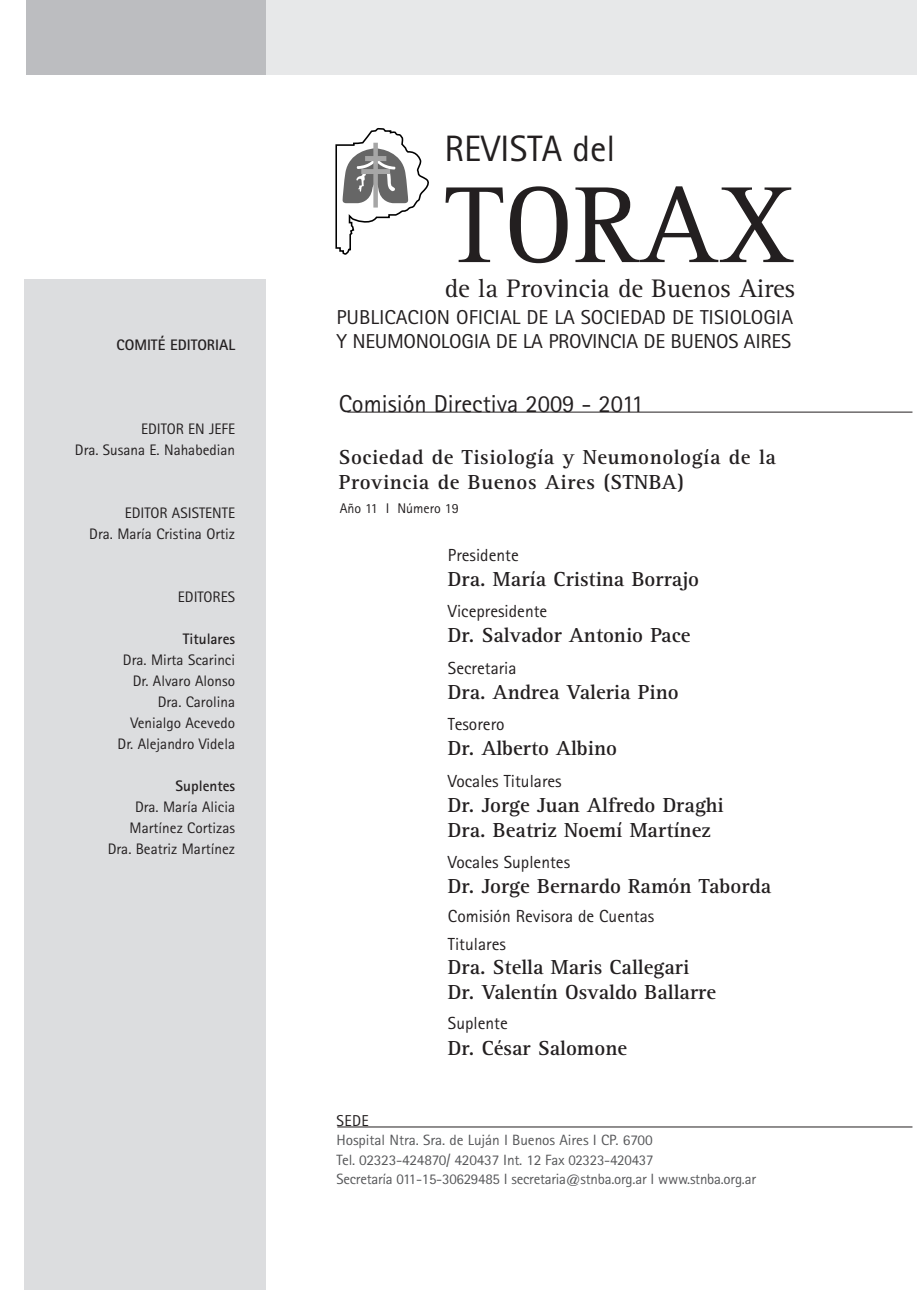
<style>
.page{position:relative;width:917px;height:1290px;background:#fff}
.page>*{position:absolute;margin:0;border:0;box-sizing:border-box;transform-origin:0 0}
.t1{font:112px "AT Rotis Serif";color:#231f20}
.t2{font:36.75px "Rotis Sans Serif";color:#231f20}
.t3{font:26.25px "AT Rotis Serif";letter-spacing:-.005em;color:#231f20}
.t4{font:24.5px "Rotis Sans Serif";color:#231f20}
.t5{font:700 21px/25.2px "Rotis Serif";color:#231f20}
.t6{font:700 21px/25.2px "Rotis Serif";letter-spacing:.03em;color:#231f20}
.t7{font:20.12px/24.2px "Rotis Sans Serif";color:#231f20;scale:1.05 1}
.t8{font:17.5px/28.2px "Rotis Sans Serif";color:#231f20}
.t9{font:15.75px "Rotis Sans Serif";color:#231f20}
.t10{font:15.22px/21px "Rotis Sans Serif";color:#231f20;text-align:right}
.t11{font:700 15.22px "Rotis Sans Serif";color:#231f20}
.t12{font:14.88px/19.2px "Rotis Sans Serif";letter-spacing:-.015em;color:#57585a}
.t13{font:14px "Rotis Sans Serif";color:#231f20}
</style>
<div class="page">
<div style="left:24px;top:279px;width:242px;height:1011px;background:#dcdddf"></div>
<div style="left:27px;top:0;width:890px;height:74px;background:#e7e8e9"></div>
<div style="left:27px;top:0;width:239px;height:74px;background:#bcbdc0"></div>
<svg style="left:335px;top:128px;width:94px;height:127px"></svg>
<hr style="left:337px;top:1126px;width:575px;height:1px;background:#231f20">
<hr style="left:347px;top:412px;width:565px;height:1px;background:#231f20">
<p class="t11" style="left:117px;top:339px;width:120px">COMITÉ EDITORIAL</p>
<p class="t10" style="left:75px;top:419px;width:162px">EDITOR EN JEFE<br>Dra. Susana E. Nahabedian</p>
<p class="t10" style="left:89px;top:503px;width:147px">EDITOR ASISTENTE<br>Dra. María Cristina Ortiz</p>
<p class="t10" style="left:178px;top:587px;width:59px">EDITORES</p>
<p class="t11" style="left:183px;top:633px;width:54px">Titulares</p>
<p class="t10" style="left:118px;top:650px;width:119px">Dra. Mirta Scarinci<br>Dr. Alvaro Alonso<br>Dra. Carolina<br>Venialgo Acevedo<br>Dr. Alejandro Videla</p>
<p class="t11" style="left:176px;top:780px;width:61px">Suplentes</p>
<p class="t10" style="left:108px;top:797px;width:129px">Dra. María Alicia<br>Martínez Cortizas<br>Dra. Beatriz Martínez</p>
<h2 class="t2" style="left:444px;top:136px;width:172px">REVISTA del</h2>
<h1 class="t1" style="left:445px;top:187px;width:352px">TORAX</h1>
<p class="t3" style="left:445px;top:280px;width:352px">de la Provincia de Buenos Aires</p>
<p class="t7" style="left:336px;top:307px;width:436px">PUBLICACION OFICIAL DE LA SOCIEDAD DE TISIOLOGIA<br>Y NEUMONOLOGIA DE LA PROVINCIA DE BUENOS AIRES</p>
<p class="t4" style="left:339px;top:395px;width:307px">Comisión Directiva 2009 - 2011</p>
<p class="t6" style="left:339px;top:447px;width:439px">Sociedad de Tisiología y Neumonología de la<br>Provincia de Buenos Aires (STNBA)</p>
<p class="t13" style="left:340px;top:503px;width:121px">Año 11 I Número 19</p>
<p class="t8" style="left:448px;top:542px;width:72px">Presidente</p>
<p class="t5" style="left:448px;top:568px;width:253px">Dra. María Cristina Borrajo</p>
<p class="t8" style="left:448px;top:599px;width:101px">Vicepresidente</p>
<p class="t5" style="left:448px;top:625px;width:244px">Dr. Salvador Antonio Pace</p>
<p class="t8" style="left:448px;top:655px;width:70px">Secretaria</p>
<p class="t5" style="left:448px;top:681px;width:232px">Dra. Andrea Valeria Pino</p>
<p class="t8" style="left:448px;top:712px;width:58px">Tesorero</p>
<p class="t5" style="left:448px;top:738px;width:171px">Dr. Alberto Albino</p>
<p class="t8" style="left:448px;top:768px;width:115px">Vocales Titulares</p>
<p class="t5" style="left:448px;top:794px;width:277px">Dr. Jorge Juan Alfredo Draghi<br>Dra. Beatriz Noemí Martínez</p>
<p class="t8" style="left:448px;top:850px;width:124px">Vocales Suplentes</p>
<p class="t5" style="left:448px;top:876px;width:325px">Dr. Jorge Bernardo Ramón Taborda</p>
<p class="t8" style="left:448px;top:904px;width:208px">Comisión Revisora de Cuentas<br>Titulares</p>
<p class="t5" style="left:448px;top:956px;width:270px">Dra. Stella Maris Callegari<br>Dr. Valentín Osvaldo Ballarre</p>
<p class="t8" style="left:448px;top:1011px;width:61px">Suplente</p>
<p class="t5" style="left:448px;top:1037px;width:181px">Dr. César Salomone</p>
<p class="t9" style="left:336px;top:1115px;width:34px">SEDE</p>
<p class="t12" style="left:336px;top:1132px;width:421px">Hospital Ntra. Sra. de Luján I Buenos Aires I CP. 6700<br>Tel. 02323-424870/ 420437 Int. 12 Fax 02323-420437<br>Secretaría 011-15-30629485 I secretaria@stnba.org.ar I www.stnba.org.ar</p>
</div>
